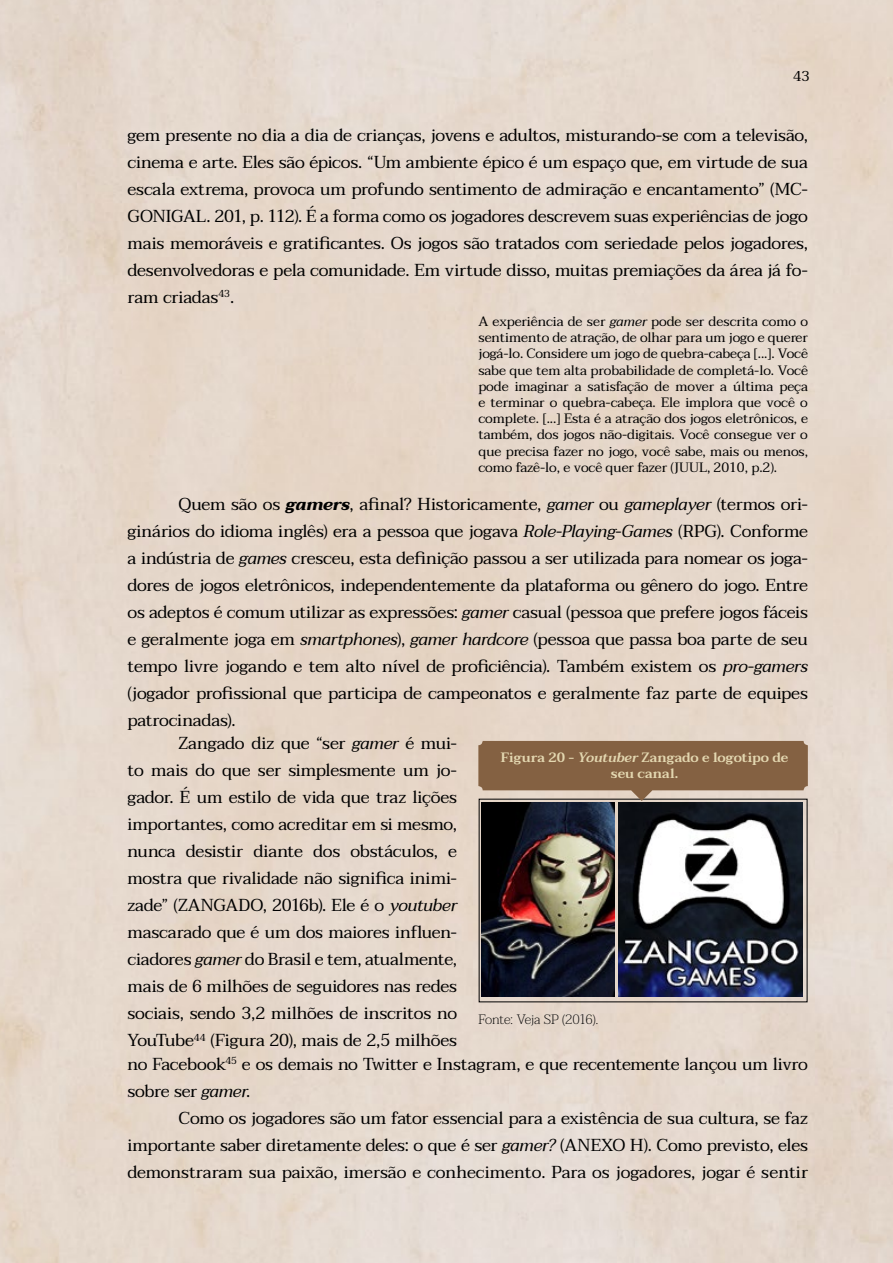
<style>
.page{position:relative;width:893px;height:1263px;background:#fff}
.page>*{position:absolute;margin:0;border:0;box-sizing:border-box;transform-origin:0 0}
.t1{font:17.25px/27px "Taviraj";letter-spacing:-.01em;color:#000;text-align:justify}
.t2{font:14.25px "Taviraj";color:#000}
.t3{font:13.5px/16.2px "Taviraj";letter-spacing:-.005em;color:#000;text-align:justify}
.t4{font:600 13.5px/16.2px "Taviraj";color:#e3d7b0;text-align:center}
.t5{font:200 13.5px "Taviraj";letter-spacing:-.025em;color:#000}
.s1{font-style:italic}
.s2{font-weight:700;font-style:italic}
</style>
<div class="page">
<img style="left:0;top:0;width:893px;height:1263px">
<svg style="left:478px;top:741px;width:330px;height:60px"></svg>
<img style="left:482px;top:802px;width:132px;height:194px">
<img style="left:619px;top:802px;width:183px;height:194px">
<p class="t2" style="left:793px;top:65px;width:18px">43</p>
<p class="t1" style="left:128px;top:121px;width:682px">gem presente no dia a dia de crianças, jovens e adultos, misturando-se com a televisão, cinema e arte. Eles são épicos. “Um ambiente épico é um espaço que, em virtude de sua escala extrema, provoca um profundo sentimento de admiração e encantamento” (MC-GONIGAL. 201, p. 112). É a forma como os jogadores descrevem suas experiências de jogo mais memoráveis e gratificantes. Os jogos são tratados com seriedade pelos jogadores, desenvolvedoras e pela comunidade. Em virtude disso, muitas premiações da área já fo&shy;ram criadas<sup>43</sup>.</p>
<p class="t3" style="left:478px;top:314px;width:331px">A experiência de ser <span class="s1">gamer</span> pode ser descrita como o sentimento de atração, de olhar para um jogo e querer jogá-lo. Considere um jogo de quebra-cabeça [...]. Você sabe que tem alta probabilidade de completá-lo. Você pode imaginar a satisfação de mover a última peça e terminar o quebra-cabeça. Ele implora que você o complete. [...] Esta é a atração dos jogos eletrônicos, e também, dos jogos não-digitais. Você consegue ver o que precisa fazer no jogo, você sabe, mais ou menos, como fazê-lo, e você quer fazer (JUUL, 2010, p.2).</p>
<p class="t1" style="left:128px;top:491px;width:682px;text-indent:51px">Quem são os <span class="s2">gamers</span>, afinal? Historicamente, <span class="s1">gamer</span> ou <span class="s1">gameplayer</span> (termos ori&shy;ginários do idioma inglês) era a pessoa que jogava <span class="s1">Role-Playing-Games</span> (RPG). Conforme a indústria de <span class="s1">games</span> cresceu, esta definição passou a ser utilizada para nomear os joga&shy;dores de jogos eletrônicos, independentemente da plataforma ou gênero do jogo. Entre os adeptos é comum utilizar as expressões: <span class="s1">gamer</span> casual (pessoa que prefere jogos fáceis e geralmente joga em <span class="s1">smartphones</span>), <span class="s1">gamer hardcore</span> (pessoa que passa boa parte de seu tempo livre jogando e tem alto nível de proficiência). Também existem os <span class="s1">pro</span>-<span class="s1">gamers </span>(jogador profissional que participa de campeonatos e geralmente faz parte de equipes patrocinadas).</p>
<p class="t1" style="left:128px;top:730px;width:331px;text-indent:51px">Zangado diz que “ser <span class="s1">gamer</span> é mui&shy;to mais do que ser simplesmente um jo&shy;gador. É um estilo de vida que traz lições importantes, como acreditar em si mesmo, nunca desistir diante dos obstáculos, e mostra que rivalidade não significa inimi&shy;zade” (ZANGADO, 2016b). Ele é o <span class="s1">youtuber </span>mascarado que é um dos maiores influen&shy;ciadores <span class="s1">gamer</span> do Brasil e tem, atualmente, mais de 6 milhões de seguidores nas redes sociais, sendo 3,2 milhões de inscritos no YouTube<sup>44</sup> (Figura 20), mais de 2,5 milhões</p>
<p class="t4" style="left:501px;top:749px;width:289px">Figura 20 - <span class="s1">Youtuber</span> Zangado e logotipo de seu canal.</p>
<p class="t5" style="left:478px;top:1008px;width:122px">Fonte: Veja SP (2016).</p>
<p class="t1" style="left:128px;top:1051px;width:682px">no Facebook<sup>45</sup> e os demais no Twitter e Instagram, e que recentemente lançou um livro sobre ser <span class="s1">gamer</span>.</p>
<p class="t1" style="left:128px;top:1105px;width:682px;text-indent:51px">Como os jogadores são um fator essencial para a existência de sua cultura, se faz importante saber diretamente deles: o que é ser <span class="s1">gamer?</span> (ANEXO H). Como previsto, eles demonstraram sua paixão, imersão e conhecimento. Para os jogadores, jogar é sentir</p>
</div>
